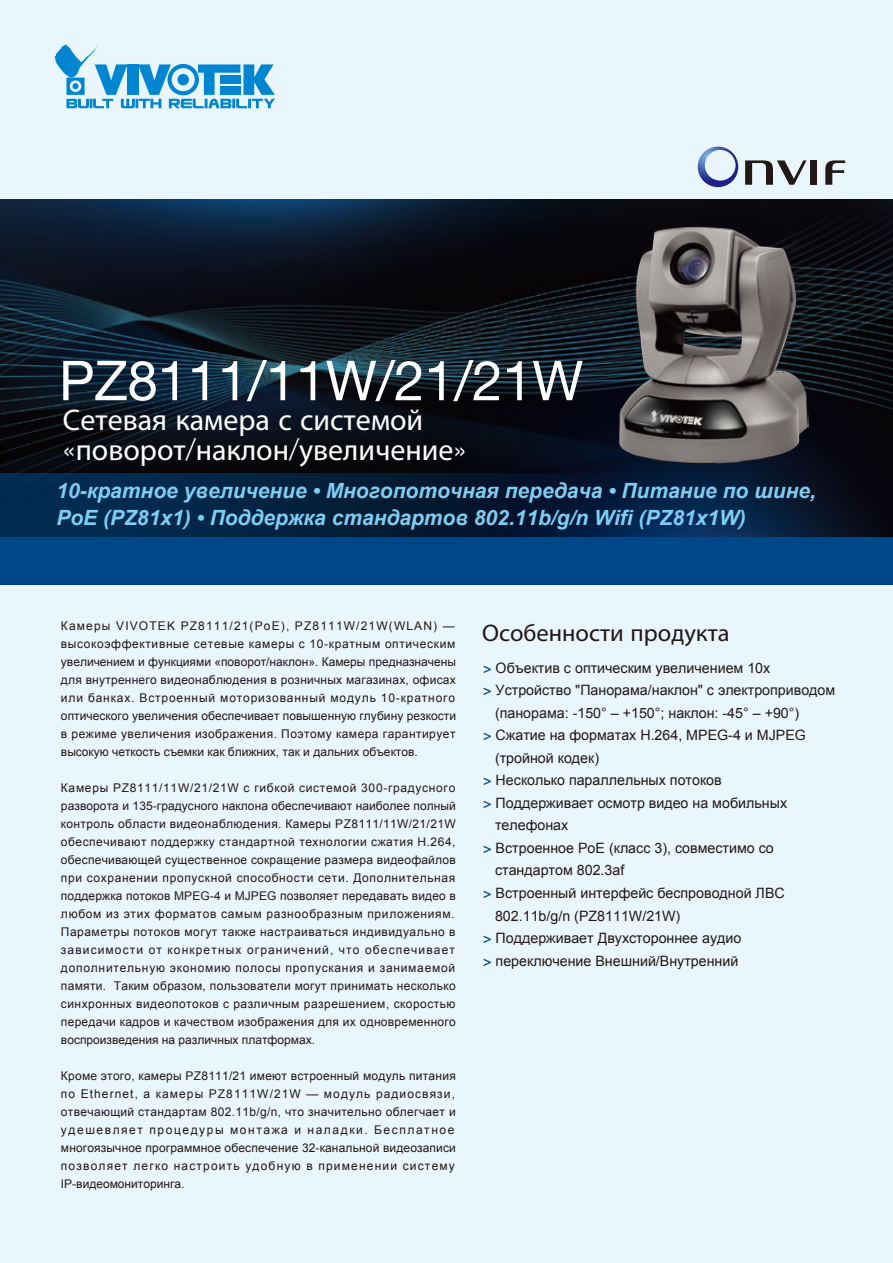
<style>
.page{position:relative;width:893px;height:1263px;background:#eaf6fd}
.page>*{position:absolute;margin:0;border:0;box-sizing:border-box;transform-origin:0 0}
.t1{font:55.2px "Helvetica Neue LT Std";letter-spacing:-.01em;color:#fff}
.t2{font:30px/30px "Myriad Pro";color:#fff}
.t3{font:24px "Myriad Pro";color:#221815}
.t4{font:italic 700 21px/27px "Arial";color:#7ecef4}
.t5{font:14.25px "Arial";color:#221815}
.t6{font:12px/18px "Arial";letter-spacing:.02em;color:#221815;text-align:justify}
.s1{font-family:"Helvetica Neue LT Std";font-weight:300}
.s2{font-family:"Helvetica Neue LT Std";font-weight:500;color:#004d8f}
</style>
<div class="page">
<img style="left:0;top:199px;width:893px;height:274px">
<svg style="left:0;top:473px;width:893px;height:64px;background:#031e3c"></svg>
<svg style="left:55px;top:45px;width:220px;height:63px"></svg>
<div style="left:810px;top:160px;width:7px;height:25px;background:#221815"></div>
<svg style="left:745px;top:160px;width:62px;height:25px"></svg>
<svg style="left:825px;top:160px;width:20px;height:25px"></svg>
<svg style="left:698px;top:147px;width:40px;height:40px"></svg>
<img style="left:618px;top:226px;width:190px;height:238px">
<div style="left:0;top:537px;width:893px;height:48px;background:#004789"></div>
<h1 class="t1" style="left:59px;top:348px;width:526px">PZ8111/11W/21/21W</h1>
<h2 class="t2" style="left:63px;top:405px;width:405px">Сетевая камера с системой <span class="s1">«</span>поворот<span class="s1">/</span>наклон<span class="s1">/</span>увеличение<span class="s1">»</span></h2>
<h3 class="t4" style="left:56px;top:478px;width:761px">10-кратное увеличение • Многопоточная передача • Питание по шине,<br>PoE (PZ81x1) • Поддержка стандартов 802.11b/g/n Wifi (PZ81x1W)</h3>
<p class="t6" style="left:61px;top:617px;width:397px">Камеры VIVOTEK PZ8111/21(PoE), PZ8111W/21W(WLAN) — высокоэффективные сетевые камеры с 10-кратным оптическим увеличением и функциями «поворот/наклон». Камеры предназначены для внутреннего видеонаблюдения в розничных магазинах, офисах или банках. Встроенный моторизованный модуль 10-кратного оптического увеличения обеспечивает повышенную глубину резкости в режиме увеличения изображения. Поэтому камера гарантирует высокую четкость съемки как ближних, так и дальних объектов.</p>
<p class="t6" style="left:61px;top:779px;width:397px">Камеры PZ8111/11W/21/21W с гибкой системой 300-градусного разворота и 135-градусного наклона обеспечивают наиболее полный контроль области видеонаблюдения. Камеры PZ8111/11W/21/21W обеспечивают поддержку стандартной технологии сжатия H.264, обеспечивающей существенное сокращение размера видеофайлов при сохранении пропускной способности сети. Дополнительная поддержка потоков MPEG-4 и MJPEG позволяет передавать видео в любом из этих форматов самым разнообразным приложениям.<br>Параметры потоков могут также настраиваться индивидуально в зависимости от конкретных ограничений, что обеспечивает дополнительную экономию полосы пропускания и занимаемой памяти. Таким образом, пользователи могут принимать несколько синхронных видеопотоков с различным разрешением, скоростью передачи кадров и качеством изображения для их одновременного воспроизведения на различных платформах.</p>
<p class="t6" style="left:61px;top:1067px;width:396px;text-align:left">Кроме этого, камеры PZ8111/21 имеют встроенный модуль питания по Ethernet, а камеры PZ8111W/21W — модуль радиосвязи, отвечающий стандартам 802.11b/g/n, что значительно облегчает и удешевляет процедуры монтажа и наладки. Бесплатное многоязычное программное обеспечение 32-канальной видеозаписи позволяет легко настроить удобную в применении систему IP-видеомониторинга.</p>
<h3 class="t3" style="left:482px;top:618px;width:249px">Особенности продукта</h3>
<p class="t5" style="left:483px;top:659px;width:289px"><span class="s2">&gt;</span> Объектив с оптическим увеличением 10x</p>
<p class="t5" style="left:483px;top:681px;width:354px"><span class="s2">&gt;</span> Устройство "Панорама/наклон" с электроприводом</p>
<p class="t5" style="left:495px;top:704px;width:306px">(панорама: -150° – +150°; наклон: -45° – +90°)</p>
<p class="t5" style="left:483px;top:726px;width:324px"><span class="s2">&gt;</span> Сжатие на форматах H.264, MPEG-4 и MJPEG</p>
<p class="t5" style="left:495px;top:749px;width:106px">(тройной кодек)</p>
<p class="t5" style="left:483px;top:771px;width:240px"><span class="s2">&gt;</span> Несколько параллельных потоков</p>
<p class="t5" style="left:483px;top:794px;width:305px"><span class="s2">&gt;</span> Поддерживает осмотр видео на мобильных</p>
<p class="t5" style="left:495px;top:816px;width:75px">телефонах</p>
<p class="t5" style="left:483px;top:839px;width:292px"><span class="s2">&gt;</span> Встроенное PoE (класс 3), совместимо со</p>
<p class="t5" style="left:495px;top:861px;width:131px">стандартом 802.3af</p>
<p class="t5" style="left:483px;top:884px;width:303px"><span class="s2">&gt;</span> Встроенный интерфейс беспроводной ЛВС</p>
<p class="t5" style="left:495px;top:906px;width:187px">802.11b/g/n (PZ8111W/21W)</p>
<p class="t5" style="left:483px;top:929px;width:260px"><span class="s2">&gt;</span> Поддерживает Двухстороннее аудио</p>
<p class="t5" style="left:483px;top:951px;width:257px"><span class="s2">&gt;</span> переключение Внешний/Внутренний</p>
</div>
